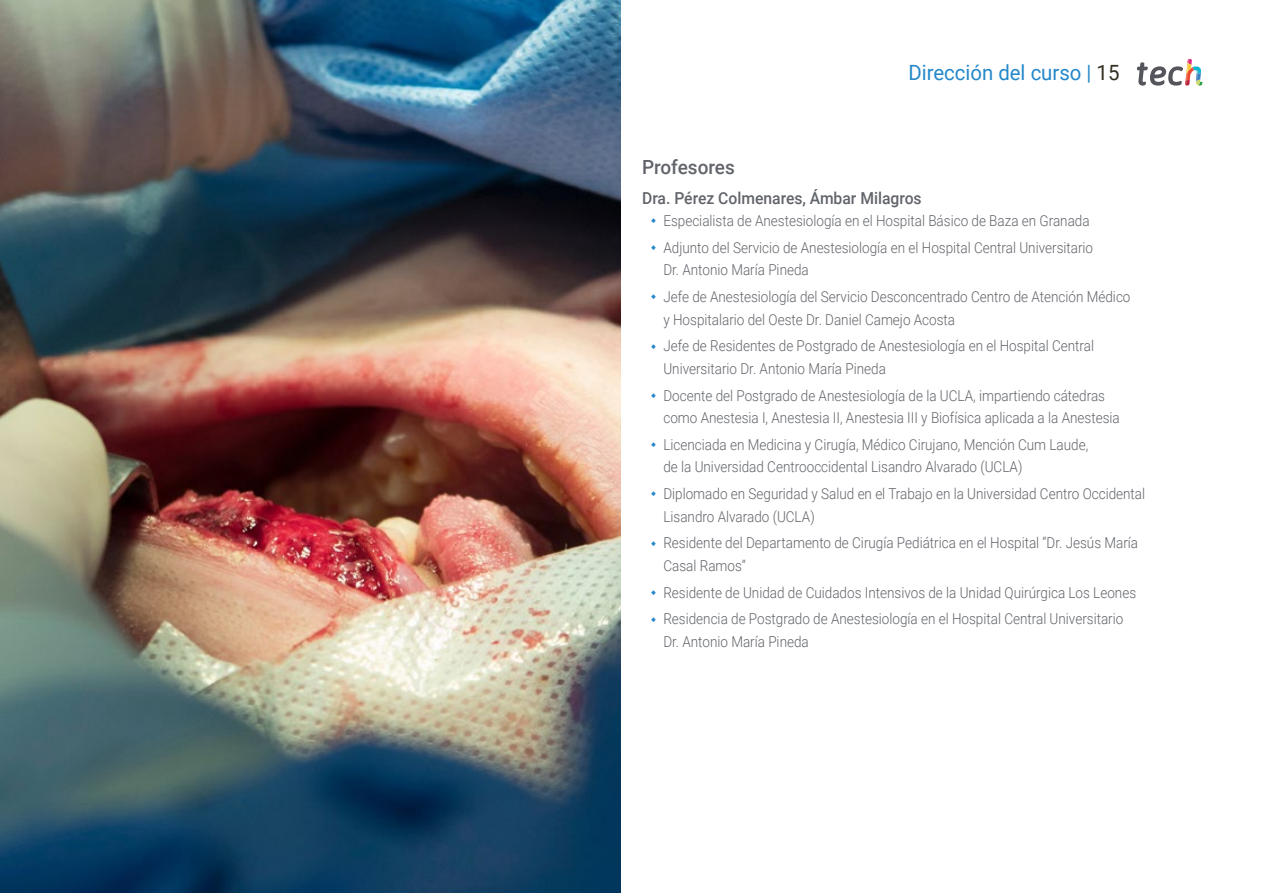
<style>
.page{position:relative;width:1263px;height:893px;background:#fff}
.page>*{position:absolute;margin:0;border:0;box-sizing:border-box;transform-origin:0 0}
.t1{font:21px "Roboto";color:#2488c9}
.t2{font:500 19.5px "Roboto";color:#61646a}
.t3{font:500 16.5px "Roboto";color:#61646a;scale:.95 1}
.t4{font:300 15px/26.7px "Roboto";color:#61646a;scale:.9 1}
.s1{color:#312e20}
</style>
<div class="page">
<img style="left:0;top:0;width:621px;height:893px">
<svg style="left:1137px;top:59px;width:65px;height:27px"></svg>
<h1 class="t1" style="left:908px;top:57px;width:213px">Dirección del curso | <span class="s1">15</span></h1>
<h2 class="t2" style="left:642px;top:154px;width:94px">Profesores</h2>
<p class="t3" style="left:642px;top:186px;width:296px">Dra. Pérez Colmenares, Ámbar Milagros</p>
<p class="t4" style="left:663px;top:207px;width:479px">Especialista de Anestesiología en el Hospital Básico de Baza en Granada<br>Adjunto del Servicio de Anestesiología en el Hospital Central Universitario</p>
<p class="t4" style="left:663px;top:256px;width:520px">Dr. Antonio María Pineda<br>Jefe de Anestesiología del Servicio Desconcentrado Centro de Atención Médico</p>
<p class="t4" style="left:663px;top:305px;width:480px">y Hospitalario del Oeste Dr. Daniel Camejo Acosta<br>Jefe de Residentes de Postgrado de Anestesiología en el Hospital Central</p>
<p class="t4" style="left:663px;top:355px;width:492px">Universitario Dr. Antonio María Pineda<br>Docente del Postgrado de Anestesiología de la UCLA, impartiendo cátedras</p>
<p class="t4" style="left:663px;top:404px;width:509px">como Anestesia I, Anestesia II, Anestesia III y Biofísica aplicada a la Anestesia<br>Licenciada en Medicina y Cirugía, Médico Cirujano, Mención Cum Laude,</p>
<p class="t4" style="left:663px;top:453px;width:537px">de la Universidad Centrooccidental Lisandro Alvarado (UCLA)<br>Diplomado en Seguridad y Salud en el Trabajo en la Universidad Centro Occidental</p>
<p class="t4" style="left:663px;top:502px;width:529px">Lisandro Alvarado (UCLA)<br>Residente del Departamento de Cirugía Pediátrica en el Hospital “Dr. Jesús María</p>
<p class="t4" style="left:663px;top:552px;width:527px">Casal Ramos”<br>Residente de Unidad de Cuidados Intensivos de la Unidad Quirúrgica Los Leones<br>Residencia de Postgrado de Anestesiología en el Hospital Central Universitario</p>
<p class="t4" style="left:663px;top:628px;width:163px">Dr. Antonio María Pineda</p>
</div>
